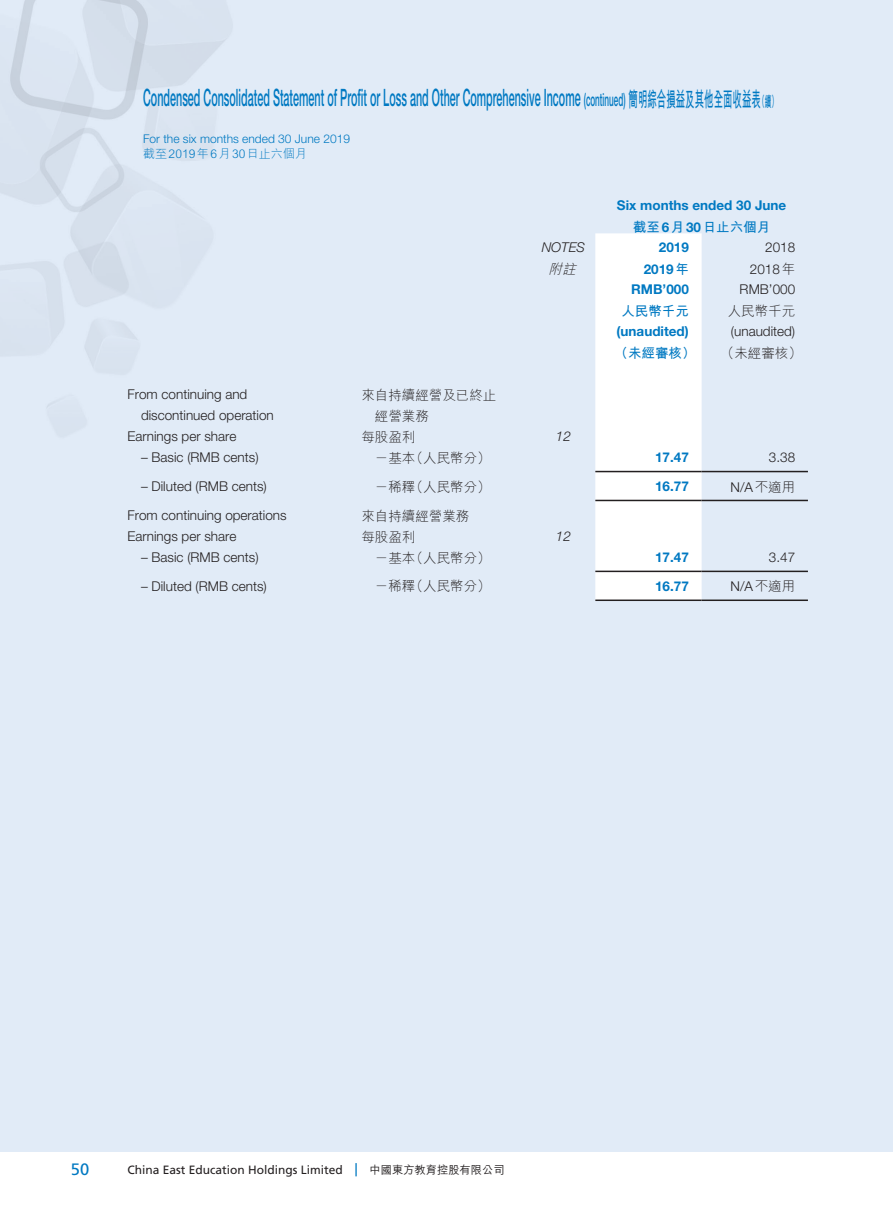
<style>
.page{position:relative;width:893px;height:1212px;background:#fff}
.page>*{position:absolute;margin:0;border:0;box-sizing:border-box;transform-origin:0 0}
.t1{font:500 24px "Helvetica Neue LT Std";color:#0079c2;scale:.45 1}
.t2{font:16.5px "Frutiger";color:#0079c2}
.t3{font:300 13.5px/21px "Helvetica Neue LT Std";color:#231f20}
.t4{font:300 13.5px/21px "M Hei HK";color:#231f20}
.t5{font:700 13.5px "Helvetica Neue LT Std";color:#0079c2}
.t6{font:700 13.5px "M Hei HK";color:#0079c2}
.t7{font:italic 300 13.5px "Helvetica Neue LT Std";color:#231f20}
.t8{font:italic 300 13.5px "M Hei HK";color:#231f20}
.t9{font:12px "Frutiger";color:#231f20}
.t10{font:300 12px "Helvetica Neue LT Std";color:#0079c2}
.t11{font:300 12px "M Hei HK";color:#0079c2}
.s1{font-size:18px}
.s2{font-family:"M Hei HK";font-weight:700;font-size:21px}
.s3{font-family:"M Hei HK";font-weight:700;font-size:15px}
.s4{font-family:"Helvetica Neue LT Std"}
.s5{font-family:"M Hei HK"}
.s6{font-family:"M Hei HK";font-weight:500;font-size:11.25px}
</style>
<div class="page">
<div style="left:0;top:0;width:893px;height:1151px;background:#e1ebf7"></div>
<img style="left:0;top:0;width:227px;height:407px">
<svg style="left:355px;top:1163px;width:2px;height:13px"></svg>
<div style="left:595px;top:233px;width:107px;height:366px;background:#fff"></div>
<hr style="left:595px;top:471px;width:107px;height:1px;background:#231f20">
<hr style="left:702px;top:471px;width:106px;height:1px;background:#231f20">
<hr style="left:595px;top:500px;width:107px;height:1px;background:#231f20">
<hr style="left:702px;top:500px;width:106px;height:1px;background:#231f20">
<hr style="left:595px;top:571px;width:107px;height:1px;background:#231f20">
<hr style="left:702px;top:571px;width:106px;height:1px;background:#231f20">
<hr style="left:595px;top:599px;width:107px;height:2px;background:#231f20">
<hr style="left:702px;top:599px;width:106px;height:2px;background:#231f20">
<h1 class="t1" style="left:143px;top:84px;width:1413px">Condensed Consolidated Statement of Profit or Loss and Other Comprehensive Income <span class="s1">(continued)</span> <span class="s2">簡明綜合損益及其他全面收益表</span><span class="s3">（續）</span></h1>
<p class="t10" style="left:143px;top:131px;width:208px">For the six months ended 30 June 2019</p>
<p class="t11" style="left:143px;top:145px;width:165px">截至 2019年 6月 30日止六個月</p>
<p class="t5" style="left:617px;top:197px;width:171px">Six months ended 30 June</p>
<p class="t6" style="left:633px;top:217px;width:139px">截至<span class="s4">6</span>月<span class="s4">30</span>日止六個月</p>
<p class="t7" style="left:542px;top:239px;width:45px">NOTES</p>
<p class="t5" style="left:659px;top:239px;width:32px">2019</p>
<p class="t3" style="left:765px;top:236px;width:32px">2018</p>
<p class="t8" style="left:549px;top:259px;width:33px">附註</p>
<p class="t5" style="left:644px;top:260px;width:47px">2019<span class="s5">年</span></p>
<p class="t3" style="left:750px;top:258px;width:47px">2018<span class="s5">年</span></p>
<p class="t5" style="left:631px;top:281px;width:59px">RMB’000</p>
<p class="t3" style="left:740px;top:278px;width:57px">RMB’000</p>
<p class="t6" style="left:621px;top:301px;width:69px">人民幣千元</p>
<p class="t4" style="left:728px;top:300px;width:69px">人民幣千元</p>
<p class="t5" style="left:617px;top:323px;width:74px">(unaudited)</p>
<p class="t3" style="left:731px;top:320px;width:66px">(unaudited)</p>
<p class="t6" style="left:615px;top:343px;width:82px">（未經審核）</p>
<p class="t4" style="left:721px;top:342px;width:83px">（未經審核）</p>
<p class="t3" style="left:141px;top:383px;width:134px;text-indent:-14px">From continuing and discontinued operation</p>
<p class="t4" style="left:375px;top:384px;width:123px;text-indent:-14px">來自持續經營及已終止經營業務</p>
<p class="t3" style="left:128px;top:425px;width:110px">Earnings per share</p>
<p class="t4" style="left:361px;top:426px;width:55px">每股盈利</p>
<p class="t7" style="left:556px;top:428px;width:17px">12</p>
<p class="t3" style="left:141px;top:447px;width:119px">– Basic (RMB cents)</p>
<p class="t4" style="left:375px;top:447px;width:117px">－基本（人民幣分）</p>
<p class="t5" style="left:655px;top:449px;width:35px">17.47</p>
<p class="t3" style="left:769px;top:447px;width:28px">3.38</p>
<p class="t3" style="left:141px;top:475px;width:127px">– Diluted (RMB cents)</p>
<p class="t4" style="left:375px;top:476px;width:117px">－稀釋（人民幣分）</p>
<p class="t5" style="left:655px;top:478px;width:35px">16.77</p>
<p class="t3" style="left:730px;top:476px;width:66px">N/A<span class="s5">不適用</span></p>
<p class="t3" style="left:128px;top:504px;width:161px">From continuing operations</p>
<p class="t4" style="left:361px;top:504px;width:110px">來自持續經營業務</p>
<p class="t3" style="left:128px;top:525px;width:110px">Earnings per share</p>
<p class="t4" style="left:361px;top:525px;width:56px">每股盈利</p>
<p class="t7" style="left:556px;top:528px;width:17px">12</p>
<p class="t3" style="left:141px;top:546px;width:119px">– Basic (RMB cents)</p>
<p class="t4" style="left:375px;top:546px;width:117px">－基本（人民幣分）</p>
<p class="t5" style="left:655px;top:549px;width:35px">17.47</p>
<p class="t3" style="left:769px;top:546px;width:28px">3.47</p>
<p class="t3" style="left:141px;top:575px;width:127px">– Diluted (RMB cents)</p>
<p class="t4" style="left:375px;top:575px;width:117px">－稀釋（人民幣分）</p>
<p class="t5" style="left:655px;top:578px;width:35px">16.77</p>
<p class="t3" style="left:730px;top:576px;width:66px">N/A<span class="s5">不適用</span></p>
<p class="t2" style="left:71px;top:1159px;width:20px">50</p>
<p class="t9" style="left:128px;top:1162px;width:379px">China East Education Holdings Limited <span class="s6">中國東方教育控股有限公司</span></p>
</div>
